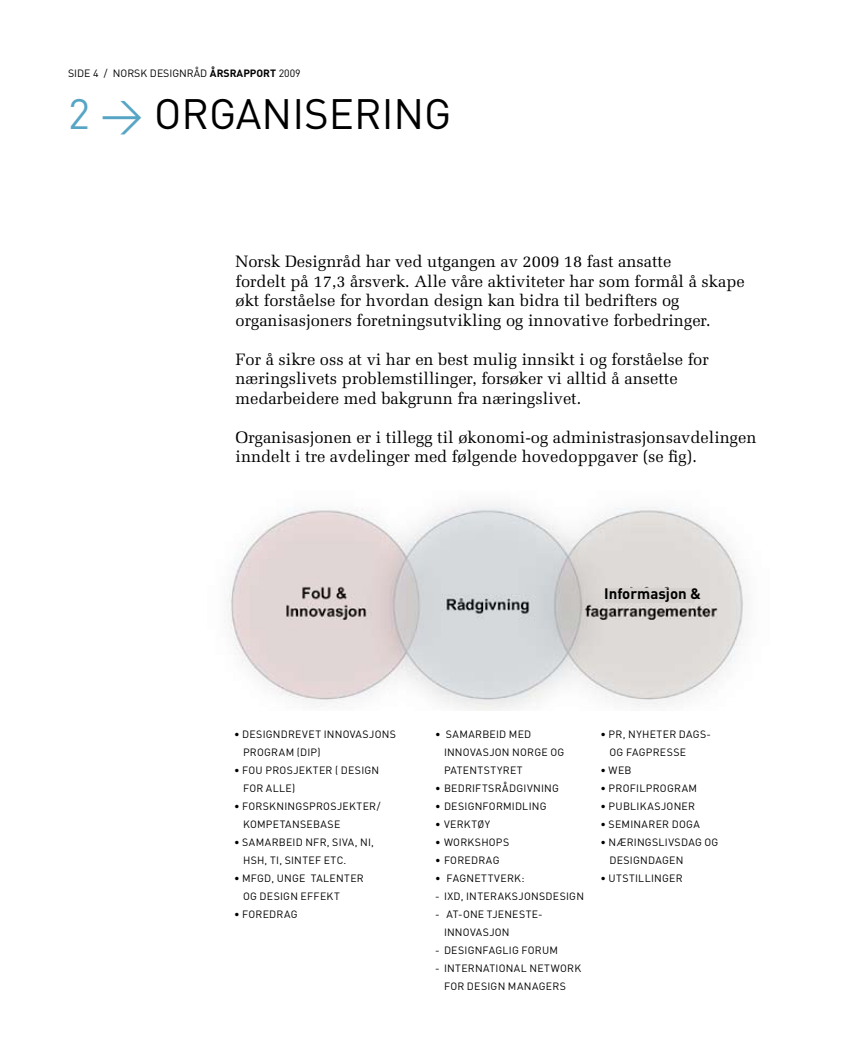
<style>
.page{position:relative;width:851px;height:1063px;background:#fff}
.page>*{position:absolute;margin:0;border:0;box-sizing:border-box;transform-origin:0 0}
.t1{font:42px "DIN";color:#000}
.t2{font:16.5px/19.5px "Melior LT Std";color:#000}
.t3{font:700 15px "DIN";color:#000}
.t4{font:10.5px/18px "DIN";letter-spacing:.025em;color:#000}
.t5{font:10.5px "DIN";color:#000}
.t6{font:10.5px "DIN";letter-spacing:.045em;color:#000}
.s1{font-weight:700}
.s2{color:#57a5c4}
</style>
<div class="page">
<img style="left:228px;top:505px;width:516px;height:206px">
<div style="left:605px;top:588px;width:89px;height:15px;background:#d5d1ce"></div>
<p class="t5" style="left:68px;top:66px;width:150px">SIDE 4 / NORSK DESIGNRÅD <span class="s1">årsrapport</span></p>
<p class="t4" style="left:279px;top:64px;width:23px">2009</p>
<h1 class="t1" style="left:68px;top:88px;width:385px"><span class="s2">2 &gt;</span> ORGANISERING</h1>
<p class="t2" style="left:235px;top:252px;width:510px">Norsk Designråd har ved utgangen av 2009 18 fast ansatte<br>fordelt på 17,3 årsverk. Alle våre aktiviteter har som formål å skape økt forståelse for hvordan design kan bidra til bedrifters og organisasjoners foretningsutvikling og innovative forbedringer.</p>
<h2 class="t2" style="left:235px;top:350px;width:474px">For å sikre oss at vi har en best mulig innsikt i og forståelse for næringslivets problemstillinger, forsøker vi alltid å ansette medarbeidere med bakgrunn fra næringslivet.</h2>
<h2 class="t2" style="left:235px;top:428px;width:522px">Organisasjonen er i tillegg til økonomi-og administrasjonsavdelingen inndelt i tre avdelinger med følgende hovedoppgaver (se fig).</h2>
<h3 class="t3" style="left:604px;top:584px;width:98px">Informasjon &amp;</h3>
<p class="t4" style="left:234px;top:725px;width:23px">• DESIGNDRE</p>
<p class="t4" style="left:302px;top:725px;width:33px">VET INNO</p>
<p class="t4" style="left:350px;top:725px;width:33px">VASJONS</p>
<p class="t4" style="left:243px;top:743px;width:15px">PROGR</p>
<p class="t4" style="left:279px;top:743px;width:43px">AM (DIP)</p>
<p class="t4" style="left:234px;top:761px;width:46px">• FOU PROS</p>
<p class="t4" style="left:293px;top:761px;width:62px">JEKTER ( DESIGN</p>
<p class="t4" style="left:243px;top:779px;width:37px">FOR ALLE</p>
<p class="t4" style="left:292px;top:779px;width:5px">)</p>
<p class="t4" style="left:234px;top:797px;width:16px">• FORSKNINGS</p>
<p class="t4" style="left:309px;top:797px;width:15px">PROS</p>
<p class="t4" style="left:337px;top:797px;width:45px">JEKTER/</p>
<p class="t4" style="left:243px;top:815px;width:57px">KOMPETANSE</p>
<p class="t4" style="left:313px;top:815px;width:22px">BASE</p>
<p class="t6" style="left:234px;top:835px;width:58px">• SAMARBEID</p>
<p class="t4" style="left:243px;top:833px;width:132px;text-indent:62px">NFR, SIVA, NI,<br>HSH, TI, SINTEF ETC.</p>
<p class="t4" style="left:234px;top:869px;width:51px">• M FGD, UNGE</p>
<p class="t4" style="left:311px;top:869px;width:20px">TALEN</p>
<p class="t4" style="left:344px;top:869px;width:14px">TER</p>
<p class="t4" style="left:234px;top:887px;width:9px">OG</p>
<p class="t4" style="left:259px;top:887px;width:15px">DESIGN</p>
<p class="t4" style="left:300px;top:887px;width:41px">EFFEKT</p>
<p class="t4" style="left:234px;top:905px;width:16px">• FOREDR</p>
<p class="t4" style="left:284px;top:905px;width:13px">AG</p>
<p class="t6" style="left:435px;top:727px;width:61px">• SAMARBEID</p>
<p class="t4" style="left:509px;top:725px;width:16px">MED</p>
<p class="t4" style="left:444px;top:743px;width:12px">INNO</p>
<p class="t4" style="left:470px;top:743px;width:58px">VASJON NORGE</p>
<p class="t4" style="left:550px;top:743px;width:15px">OG</p>
<p class="t4" style="left:435px;top:761px;width:8px">PAT</p>
<p class="t4" style="left:463px;top:761px;width:61px">ENTSTYRET</p>
<p class="t4" style="left:435px;top:779px;width:13px">• BEDRI</p>
<p class="t4" style="left:475px;top:779px;width:21px">FTSRÅDGI</p>
<p class="t4" style="left:527px;top:779px;width:14px">VNING</p>
<p class="t4" style="left:435px;top:797px;width:24px">• DESIGN</p>
<p class="t4" style="left:482px;top:797px;width:36px">FORMIDLING</p>
<p class="t4" style="left:435px;top:815px;width:15px">• VERK</p>
<p class="t4" style="left:471px;top:815px;width:20px">TØY</p>
<p class="t4" style="left:435px;top:833px;width:27px">• WORKSHO</p>
<p class="t4" style="left:496px;top:833px;width:14px">PS</p>
<p class="t4" style="left:435px;top:851px;width:16px">• FOREDR</p>
<p class="t4" style="left:486px;top:851px;width:13px">AG</p>
<p class="t4" style="left:435px;top:869px;width:54px">• FAGNETTV</p>
<p class="t4" style="left:500px;top:869px;width:26px">ERK:</p>
<p class="t4" style="left:435px;top:887px;width:150px">- IXD, INTERAKSJONSDESIGN</p>
<p class="t4" style="left:444px;top:905px;width:100px;text-indent:-9px">- AT-ONE TJ ENESTE-<br>INNOVASJON</p>
<p class="t4" style="left:435px;top:941px;width:115px">- DESIGNFAGLIG FORUM</p>
<p class="t4" style="left:435px;top:959px;width:148px">- INTERNATIONAL NETWORK<br>FOR DESIGN MANAGERS</p>
<p class="t4" style="left:600px;top:725px;width:112px">• PR, NYHETER DAGS-<br>OG</p>
<p class="t4" style="left:626px;top:743px;width:35px">FAGPRESSE</p>
<p class="t4" style="left:600px;top:761px;width:33px">• WEB</p>
<p class="t4" style="left:600px;top:779px;width:16px">• PRO</p>
<p class="t4" style="left:629px;top:779px;width:31px">FILPROGR</p>
<p class="t4" style="left:681px;top:779px;width:17px">AM</p>
<p class="t4" style="left:600px;top:797px;width:74px">• PUBLIKASJONER</p>
<p class="t4" style="left:600px;top:815px;width:56px">• SEMINARER</p>
<p class="t4" style="left:671px;top:815px;width:15px">DOGA</p>
<p class="t4" style="left:600px;top:833px;width:33px">• NÆRINGSLI</p>
<p class="t4" style="left:668px;top:833px;width:44px">VSDAG OG</p>
<p class="t4" style="left:609px;top:851px;width:15px">DESIGND</p>
<p class="t4" style="left:655px;top:851px;width:15px">AGEN</p>
<p class="t4" style="left:600px;top:869px;width:42px">• UTSTILLINGER</p>
</div>
